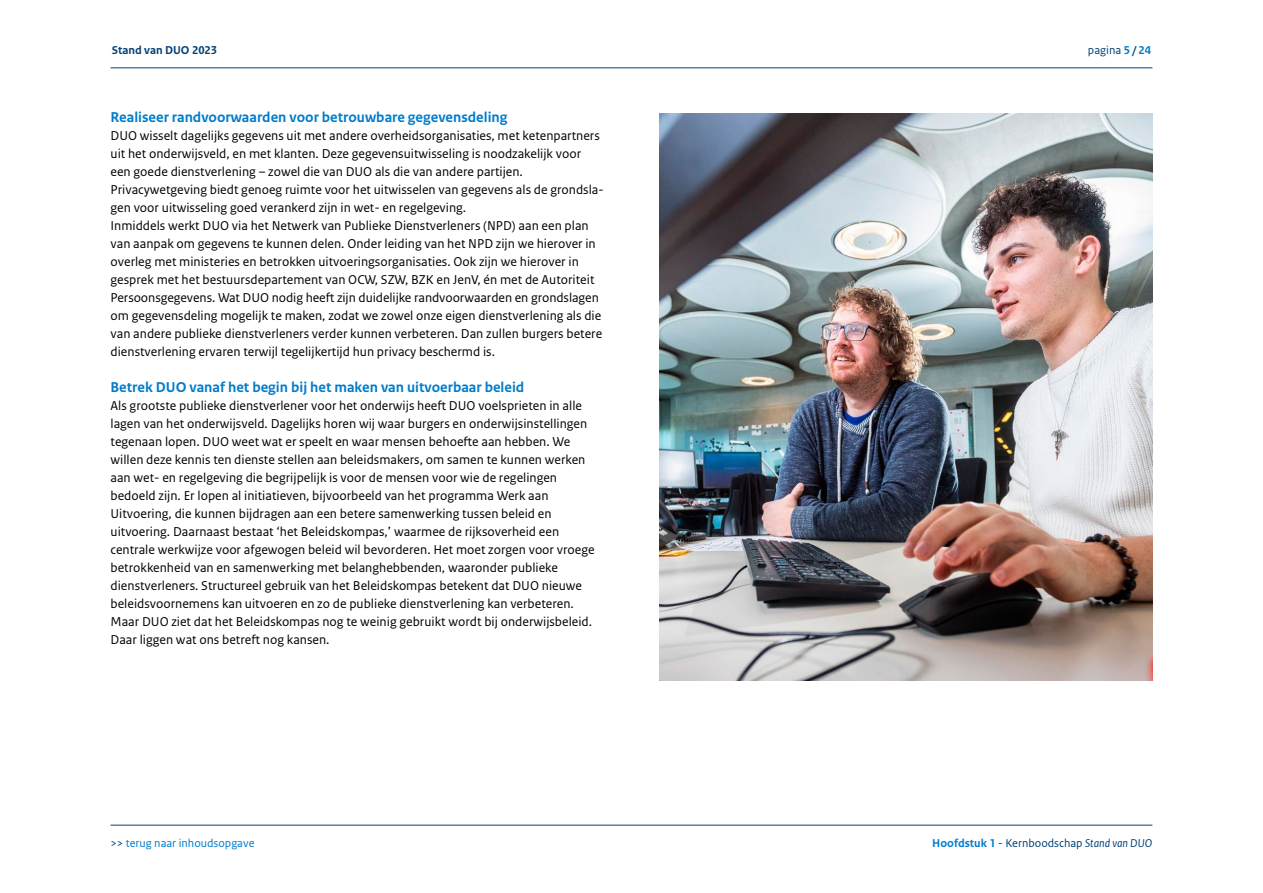
<style>
.page{position:relative;width:1263px;height:893px;background:#fff}
.page>*{position:absolute;margin:0;border:0;box-sizing:border-box;transform-origin:0 0}
.t1{font:700 15px "Rijksoverheid Sans Text";color:#007ccb}
.t2{font:13.5px/18px "Rijksoverheid Sans Text";color:#000}
.t3{font:12px "Rijksoverheid Sans Text";color:#004075}
.t4{font:12px "Rijksoverheid Sans Text";color:#007ccb}
.t5{font:700 12px "Rijksoverheid Sans Text";color:#004075}
.s1{font-weight:700;color:#007ccb}
.s2{font-weight:700}
.s3{color:#004075}
.s4{font-style:italic}
</style>
<div class="page">
<hr style="left:111px;top:68px;width:1041px;height:1px;background:#004075">
<hr style="left:111px;top:825px;width:1041px;height:1px;background:#004075">
<img style="left:659px;top:113px;width:493px;height:567px">
<p class="t5" style="left:112px;top:43px;width:107px">Stand van DUO 2023</p>
<p class="t3" style="left:1088px;top:43px;width:65px">pagina <span class="s1">5</span> <span class="s2">/</span> <span class="s1">24</span></p>
<p class="t1" style="left:111px;top:109px;width:398px">Realiseer randvoorwaarden voor betrouwbare gegevensdeling</p>
<p class="t2" style="left:111px;top:127px;width:495px">DUO wisselt dagelijks gegevens uit met andere overheidsorganisaties, met ketenpartners uit het onderwijsveld, en met klanten. Deze gegevensuitwisseling is noodzakelijk voor een goede dienstverlening – zowel die van DUO als die van andere partijen.<br>Privacywetgeving biedt genoeg ruimte voor het uitwisselen van gegevens als de grondsla&shy;gen voor uitwisseling goed verankerd zijn in wet- en regelgeving.<br>Inmiddels werkt DUO via het Netwerk van Publieke Dienstverleners (NPD) aan een plan van aanpak om gegevens te kunnen delen. Onder leiding van het NPD zijn we hierover in overleg met ministeries en betrokken uitvoeringsorganisaties. Ook zijn we hierover in gesprek met het bestuursdepartement van OCW, SZW, BZK en JenV, én met de Autoriteit Persoonsgegevens. Wat DUO nodig heeft zijn duidelijke randvoorwaarden en grondslagen om gegevensdeling mogelijk te maken, zodat we zowel onze eigen dienstverlening als die van andere publieke dienstverleners verder kunnen verbeteren. Dan zullen burgers betere dienstverlening ervaren terwijl tegelijkertijd hun privacy beschermd is.</p>
<p class="t1" style="left:111px;top:379px;width:415px">Betrek DUO vanaf het begin bij het maken van uitvoerbaar beleid</p>
<p class="t2" style="left:111px;top:397px;width:486px">Als grootste publieke dienstverlener voor het onderwijs heeft DUO voelsprieten in alle lagen van het onderwijsveld. Dagelijks horen wij waar burgers en onderwijsinstellingen tegenaan lopen. DUO weet wat er speelt en waar mensen behoefte aan hebben. We willen deze kennis ten dienste stellen aan beleidsmakers, om samen te kunnen werken aan wet- en regelgeving die begrijpelijk is voor de mensen voor wie de regelingen bedoeld zijn. Er lopen al initiatieven, bijvoorbeeld van het programma Werk aan Uitvoering, die kunnen bijdragen aan een betere samenwerking tussen beleid en uitvoering. Daarnaast bestaat ‘het Beleidskompas,’ waarmee de rijksoverheid een centrale werkwijze voor afgewogen beleid wil bevorderen. Het moet zorgen voor vroege betrokkenheid van en samenwerking met belanghebbenden, waaronder publieke dienstverleners. Structureel gebruik van het Beleidskompas betekent dat DUO nieuwe beleidsvoornemens kan uitvoeren en zo de publieke dienstverlening kan verbeteren.<br>Maar DUO ziet dat het Beleidskompas nog te weinig gebruikt wordt bij onderwijsbeleid.<br>Daar liggen wat ons betreft nog kansen.</p>
<p class="t4" style="left:111px;top:837px;width:145px"><span class="s3">&gt;&gt;</span> terug naar inhoudsopgave</p>
<p class="t3" style="left:932px;top:837px;width:222px"><span class="s1">Hoofdstuk 1</span> - Kernboodschap <span class="s4">Stand van DUO</span></p>
</div>
